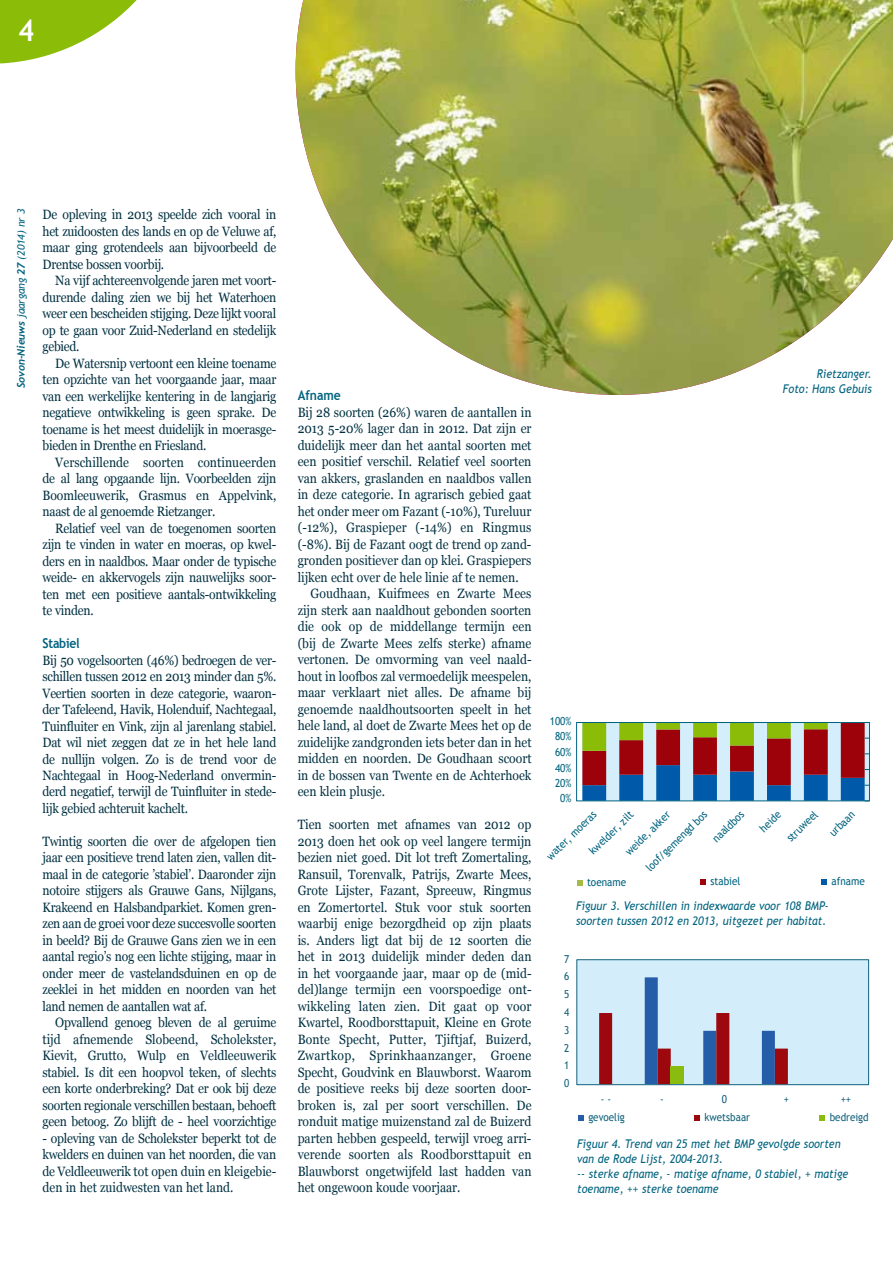
<style>
.page{position:relative;width:893px;height:1263px;background:#fff}
.page>*{position:absolute;margin:0;border:0;box-sizing:border-box;transform-origin:0 0}
.t1{font:700 30px "Trebuchet MS";color:#fff;scale:.9 1}
.t2{font:13.5px/16.5px "Georgia";color:#003041;text-align:justify;scale:.9 1}
.t3{font:700 13.5px "Trebuchet MS";letter-spacing:-.02em;color:#00637f;scale:.9 1}
.t4{font:italic 12px/15px "Trebuchet MS";color:#00637f;scale:.9 1}
.t5{font:11.1px/15.6px "Trebuchet MS";color:#00637f;text-align:center;scale:.9 1}
.t6{font:10.95px "Trebuchet MS";color:#10627b;scale:.9 1}
.t7{font:10.95px "Trebuchet MS";color:#13637b;scale:.9 1}
.t8{font:10.95px "Trebuchet MS";color:#105e7a;scale:.9 1}
.t9{font:italic 10.5px "Trebuchet MS";letter-spacing:-.01em;color:#00637f}
.s1{font-family:"Trebuchet";font-weight:700}
</style>
<div class="page">
<svg style="left:0;top:0;width:137px;height:64px"></svg>
<svg style="left:577px;top:880px;width:6px;height:5px"></svg>
<svg style="left:700px;top:879px;width:6px;height:6px"></svg>
<svg style="left:821px;top:879px;width:6px;height:6px"></svg>
<svg style="left:582px;top:724px;width:286px;height:75px;background:#8d787a"></svg>
<div style="left:576px;top:722px;width:294px;height:79px;border:1px solid #00637f"></div>
<div style="left:577px;top:960px;width:292px;height:125px;background:#d3edfb"></div>
<div style="left:576px;top:959px;width:293px;height:126px;border:1px solid #10627b"></div>
<svg style="left:599px;top:977px;width:189px;height:107px"></svg>
<div style="left:671px;top:1066px;width:13px;height:18px;background:#8abc10"></div>
<svg style="left:578px;top:1115px;width:6px;height:6px"></svg>
<svg style="left:694px;top:1115px;width:6px;height:6px"></svg>
<svg style="left:819px;top:1115px;width:6px;height:6px"></svg>
<img style="left:296px;top:0;width:597px;height:395px">
<h1 class="t1" style="left:19px;top:11px;width:19px">4</h1>
<p class="t9" style="left:15px;top:388px;width:181px;rotate:-90deg"><span class="s1">Sovon-Nieuws</span> jaargang <span class="s1">27</span> (2014) nr 3</p>
<p class="t2" style="left:43px;top:206px;width:261px">De opleving in 2013 speelde zich vooral in het zuidoosten des lands en op de Veluwe af, maar ging grotendeels aan bijvoorbeeld de Drentse bossen voorbij.</p>
<p class="t2" style="left:43px;top:272px;width:261px;text-indent:13px">Na vijf achtereenvolgende jaren met voort&shy;durende daling zien we bij het Waterhoen weer een bescheiden stijging. Deze lijkt vooral op te gaan voor Zuid-Nederland en stedelijk gebied.</p>
<p class="t2" style="left:43px;top:355px;width:261px;text-indent:13px">De Watersnip vertoont een kleine toename ten opzichte van het voorgaande jaar, maar van een werkelijke kentering in de langjarig negatieve ontwikkeling is geen sprake. De toename is het meest duidelijk in moerasge&shy;bieden in Drenthe en Friesland.</p>
<p class="t2" style="left:43px;top:454px;width:261px;text-indent:13px">Verschillende soorten continueerden de al lang opgaande lijn. Voorbeelden zijn Boomleeuwerik, Grasmus en Appelvink, naast de al genoemde Rietzanger.</p>
<p class="t2" style="left:43px;top:520px;width:261px;text-indent:13px">Relatief veel van de toegenomen soorten zijn te vinden in water en moeras, op kwel&shy;ders en in naaldbos. Maar onder de typische weide- en akkervogels zijn nauwelijks soor&shy;ten met een positieve aantals-ontwikkeling te vinden.</p>
<p class="t3" style="left:43px;top:635px;width:43px">Stabiel</p>
<p class="t2" style="left:43px;top:652px;width:261px">Bij 50 vogelsoorten (46%) bedroegen de ver&shy;schillen tussen 2012 en 2013 minder dan 5%.<br>Veertien soorten in deze categorie, waaron&shy;der Tafeleend, Havik, Holenduif, Nachtegaal, Tuinfluiter en Vink, zijn al jarenlang stabiel.<br>Dat wil niet zeggen dat ze in het hele land de nullijn volgen. Zo is de trend voor de Nachtegaal in Hoog-Nederland onvermin&shy;derd negatief, terwijl de Tuinfluiter in stede&shy;lijk gebied achteruit kachelt.</p>
<p class="t2" style="left:43px;top:833px;width:261px">Twintig soorten die over de afgelopen tien jaar een positieve trend laten zien, vallen dit&shy;maal in de categorie ’stabiel’. Daaronder zijn notoire stijgers als Grauwe Gans, Nijlgans, Krakeend en Halsbandparkiet. Komen gren&shy;zen aan de groei voor deze succesvolle soorten in beeld? Bij de Grauwe Gans zien we in een aantal regio’s nog een lichte stijging, maar in onder meer de vastelandsduinen en op de zeeklei in het midden en noorden van het land nemen de aantallen wat af.</p>
<p class="t2" style="left:43px;top:1015px;width:261px;text-indent:13px">Opvallend genoeg bleven de al geruime tijd afnemende Slobeend, Scholekster, Kievit, Grutto, Wulp en Veldleeuwerik stabiel. Is dit een hoopvol teken, of slechts een korte onderbreking? Dat er ook bij deze soorten regionale verschillen bestaan, behoeft geen betoog. Zo blijft de - heel voorzichtige</p>
<p class="t2" style="left:43px;top:1130px;width:261px">- opleving van de Scholekster beperkt tot de kwelders en duinen van het noorden, die van de Veldleeuwerik tot open duin en kleigebie&shy;den in het zuidwesten van het land.</p>
<p class="t3" style="left:298px;top:387px;width:50px">Afname</p>
<p class="t2" style="left:298px;top:404px;width:261px">Bij 28 soorten (26%) waren de aantallen in</p>
<p class="t2" style="left:298px;top:421px;width:261px">2013 5-20% lager dan in 2012. Dat zijn er</p>
<p class="t2" style="left:298px;top:437px;width:261px">duidelijk meer dan het aantal soorten met</p>
<p class="t2" style="left:298px;top:454px;width:261px">een positief verschil. Relatief veel soorten</p>
<p class="t2" style="left:298px;top:470px;width:261px">van akkers, graslanden en naaldbos vallen</p>
<p class="t2" style="left:298px;top:487px;width:261px">in deze categorie. In agrarisch gebied gaat</p>
<p class="t2" style="left:298px;top:503px;width:261px">het onder meer om Fazant (-10%), Tureluur</p>
<p class="t2" style="left:298px;top:520px;width:261px">(-12%), Graspieper (-14%) en Ringmus</p>
<p class="t2" style="left:298px;top:536px;width:261px">(-8%). Bij de Fazant oogt de trend op zand-</p>
<p class="t2" style="left:298px;top:553px;width:261px">gronden positiever dan op klei. Graspiepers</p>
<p class="t2" style="left:298px;top:569px;width:247px">lijken echt over de hele linie af te nemen.</p>
<p class="t2" style="left:310px;top:586px;width:247px">Goudhaan, Kuifmees en Zwarte Mees</p>
<p class="t2" style="left:298px;top:602px;width:261px">zijn sterk aan naaldhout gebonden soorten</p>
<p class="t2" style="left:298px;top:619px;width:261px">die ook op de middellange termijn een</p>
<p class="t2" style="left:298px;top:635px;width:261px">(bij de Zwarte Mees zelfs sterke) afname</p>
<p class="t2" style="left:298px;top:652px;width:261px">vertonen. De omvorming van veel naald-</p>
<p class="t2" style="left:298px;top:668px;width:261px">hout in loofbos zal vermoedelijk meespelen,</p>
<p class="t2" style="left:298px;top:685px;width:261px">maar verklaart niet alles. De afname bij</p>
<p class="t2" style="left:298px;top:701px;width:261px">genoemde naaldhoutsoorten speelt in het</p>
<p class="t2" style="left:298px;top:718px;width:261px">hele land, al doet de Zwarte Mees het op de</p>
<p class="t2" style="left:298px;top:734px;width:261px">zuidelijke zandgronden iets beter dan in het</p>
<p class="t2" style="left:298px;top:751px;width:261px">midden en noorden. De Goudhaan scoort</p>
<p class="t2" style="left:298px;top:767px;width:261px">in de bossen van Twente en de Achterhoek</p>
<p class="t2" style="left:298px;top:784px;width:98px">een klein plusje.</p>
<p class="t2" style="left:298px;top:817px;width:261px">Tien soorten met afnames van 2012 op 2013 doen het ook op veel langere termijn bezien niet goed. Dit lot treft Zomertaling, Ransuil, Torenvalk, Patrijs, Zwarte Mees, Grote Lijster, Fazant, Spreeuw, Ringmus en Zomertortel. Stuk voor stuk soorten waarbij enige bezorgdheid op zijn plaats is. Anders ligt dat bij de 12 soorten die het in 2013 duidelijk minder deden dan in het voorgaande jaar, maar op de (mid&shy;del)lange termijn een voorspoedige ont&shy;wikkeling laten zien. Dit gaat op voor Kwartel, Roodborsttapuit, Kleine en Grote Bonte Specht, Putter, Tjiftjaf, Buizerd, Zwartkop, Sprinkhaanzanger, Groene Specht, Goudvink en Blauwborst. Waarom de positieve reeks bij deze soorten door&shy;broken is, zal per soort verschillen. De ronduit matige muizenstand zal de Buizerd parten hebben gespeeld, terwijl vroeg arri&shy;verende soorten als Roodborsttapuit en Blauwborst ongetwijfeld last hadden van het ongewoon koude voorjaar.</p>
<p class="t5" style="left:550px;top:713px;width:26px">100%</p>
<p class="t5" style="left:555px;top:729px;width:20px">80%<br>60%<br>40%<br>20%<br>0%</p>
<p class="t4" style="left:783px;top:366px;width:100px;text-align:right">Rietzanger.<br>Foto: Hans Gebuis</p>
<p class="t5" style="left:642px;top:863px;width:91px;rotate:-44deg">loof/gemengd bos</p>
<p class="t5" style="left:709px;top:834px;width:45px;rotate:-44deg">naaldbos</p>
<p class="t5" style="left:756px;top:824px;width:29px;rotate:-44deg">heide</p>
<p class="t5" style="left:783px;top:834px;width:44px;rotate:-44deg">struweel</p>
<p class="t5" style="left:826px;top:828px;width:36px;rotate:-44deg">urbaan</p>
<p class="t5" style="left:585px;top:847px;width:65px;rotate:-44deg">kwelder, zilt</p>
<p class="t5" style="left:622px;top:847px;width:66px;rotate:-44deg">weide, akker</p>
<p class="t5" style="left:543px;top:852px;width:73px;rotate:-44deg">water, moeras</p>
<p class="t5" style="left:587px;top:874px;width:45px">toename</p>
<p class="t5" style="left:710px;top:873px;width:35px">stabiel</p>
<p class="t5" style="left:831px;top:874px;width:39px">afname</p>
<p class="t4" style="left:576px;top:898px;width:282px">Figuur 3. Verschillen in indexwaarde voor 108 BMP&shy;soorten tussen 2012 en 2013, uitgezet per habitat.</p>
<p class="t7" style="left:564px;top:952px;width:7px">7</p>
<p class="t7" style="left:564px;top:970px;width:7px">6</p>
<p class="t7" style="left:564px;top:988px;width:7px">5</p>
<p class="t7" style="left:564px;top:1006px;width:7px">4</p>
<p class="t7" style="left:564px;top:1023px;width:7px">3</p>
<p class="t7" style="left:564px;top:1041px;width:7px">2</p>
<p class="t7" style="left:564px;top:1059px;width:7px">1</p>
<p class="t7" style="left:564px;top:1077px;width:7px">0</p>
<p class="t8" style="left:601px;top:1093px;width:13px">- -</p>
<p class="t8" style="left:660px;top:1093px;width:6px">-</p>
<p class="t8" style="left:722px;top:1093px;width:7px">0</p>
<p class="t8" style="left:784px;top:1093px;width:7px">+</p>
<p class="t8" style="left:841px;top:1093px;width:13px">++</p>
<p class="t4" style="left:577px;top:1136px;width:303px">Figuur 4. Trend van 25 met het BMP gevolgde soorten van de Rode Lijst, 2004-2013.<br>-- sterke afname, - matige afname, 0 stabiel, + matige toename, ++ sterke toename</p>
<p class="t6" style="left:588px;top:1111px;width:42px">gevoelig</p>
<p class="t6" style="left:704px;top:1111px;width:52px">kwetsbaar</p>
<p class="t6" style="left:830px;top:1111px;width:45px">bedreigd</p>
</div>
